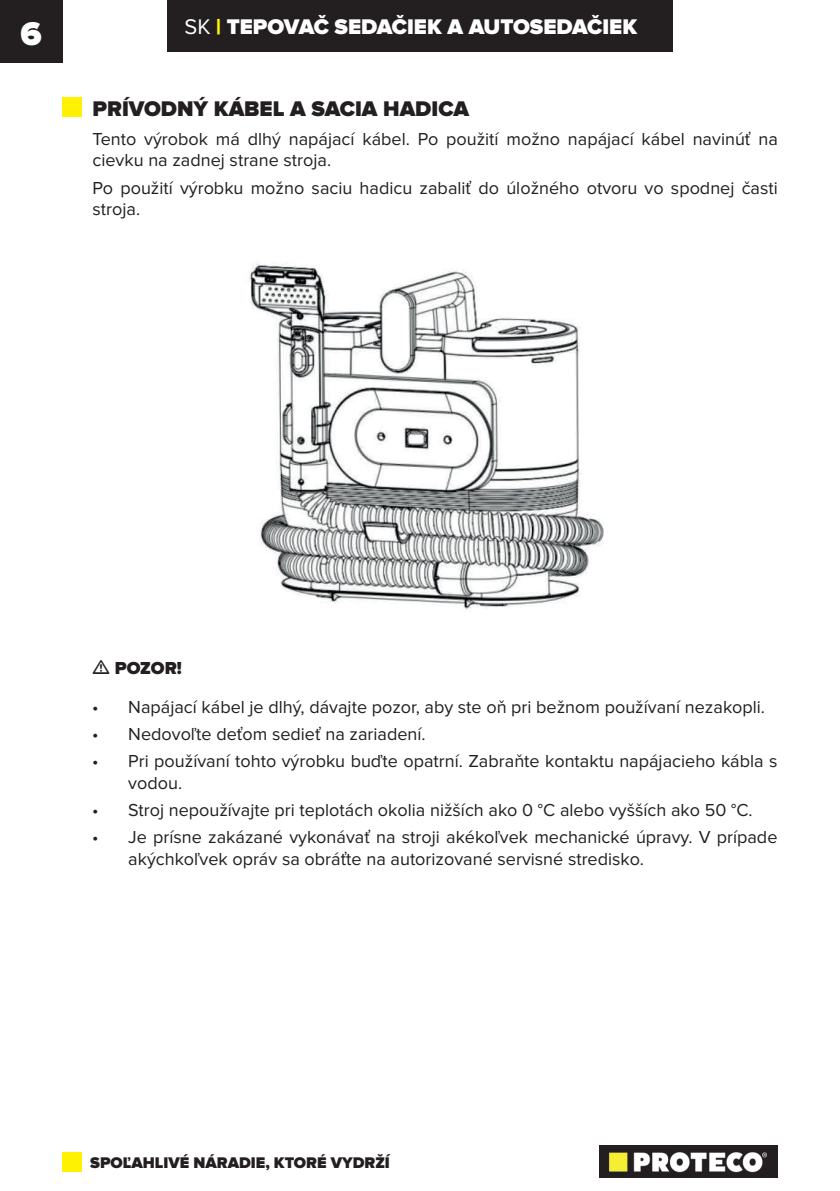
<style>
.page{position:relative;width:840px;height:1191px;background:#fff}
.page>*{position:absolute;margin:0;border:0;box-sizing:border-box;transform-origin:0 0}
.t1{font:900 34px "Proxima Nova";color:#fff}
.t2{font:900 22px "Proxima Nova";color:#fff}
.t3{font:900 22px "Proxima Nova";color:#231f20}
.t4{font:18px/21.6px "Proxima Nova";color:#231f20}
.t5{font:900 18px "Proxima Nova";letter-spacing:-.005em;color:#231f20}
.t6{font:900 16px "Proxima Nova";color:#231f20}
.s1{font-weight:400}
.s2{color:#fff101}
</style>
<div class="page">
<div style="left:0;top:0;width:62px;height:62px;background:#231f20"></div>
<img style="left:599px;top:1145px;width:178px;height:33px">
<div style="left:62px;top:1152px;width:20px;height:19px;background:#fff101"></div>
<div style="left:167px;top:0;width:505px;height:51px;background:#231f20"></div>
<div style="left:62px;top:97px;width:20px;height:20px;background:#fff101"></div>
<img style="left:250px;top:263px;width:354px;height:349px">
<h1 class="t1" style="left:21px;top:14px;width:23px">6</h1>
<p class="t2" style="left:184px;top:14px;width:454px"><span class="s1">SK</span> <span class="s2">|</span> TEPOVAČ SEDAČIEK A AUTOSEDAČIEK</p>
<p class="t3" style="left:92px;top:96px;width:378px">PRÍVODNÝ KÁBEL A SACIA HADICA</p>
<p class="t4" style="left:92px;top:129px;width:686px">Tento výrobok má dlhý napájací kábel. Po použití možno napájací kábel navinúť na cievku na zadnej strane stroja.</p>
<p class="t4" style="left:92px;top:177px;width:686px">Po použití výrobku možno saciu hadicu zabaliť do úložného otvoru vo spodnej časti stroja.</p>
<p class="t5" style="left:115px;top:658px;width:69px">POZOR!</p>
<p class="t4" style="left:92px;top:696px;width:674px">• Napájací kábel je dlhý, dávajte pozor, aby ste oň pri bežnom používaní nezakopli.</p>
<p class="t4" style="left:92px;top:724px;width:335px">• Nedovoľte deťom sedieť na zariadení.</p>
<p class="t4" style="left:128px;top:751px;width:650px;text-indent:-36px">• Pri používaní tohto výrobku buďte opatrní. Zabraňte kontaktu napájacieho kábla s vodou.</p>
<p class="t4" style="left:92px;top:800px;width:661px">• Stroj nepoužívajte pri teplotách okolia nižších ako 0 °C alebo vyšších ako 50 °C.</p>
<p class="t4" style="left:128px;top:827px;width:650px;text-indent:-36px">• Je prísne zakázané vykonávať na stroji akékoľvek mechanické úpravy. V prípade akýchkoľvek opráv sa obráťte na autorizované servisné stredisko.</p>
<p class="t6" style="left:90px;top:1153px;width:301px">SPOĽAHLIVÉ NÁRADIE, KTORÉ VYDRŽÍ</p>
</div>
